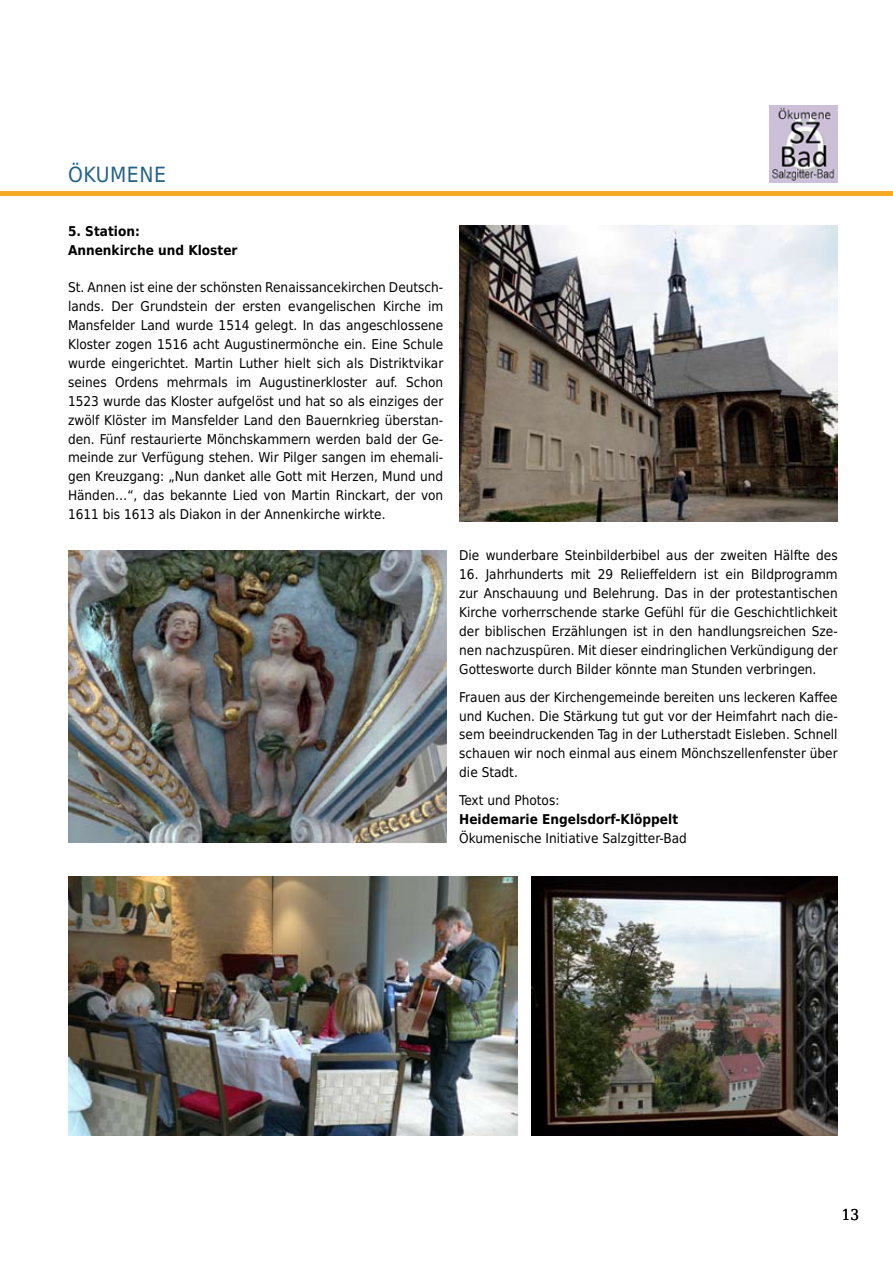
<style>
.page{position:relative;width:893px;height:1263px;background:#fff}
.page>*{position:absolute;margin:0;border:0;box-sizing:border-box;transform-origin:0 0}
.t1{font:21px "DejaVu Sans Condensed";letter-spacing:.025em;color:#23638a}
.t2{font:15px "DejaVu Serif Condensed";color:#000}
.t3{font:13.5px/18.9px "DejaVu Sans Condensed";color:#000;text-align:justify}
.t4{font:700 13.5px/18.9px "DejaVu Sans Condensed";color:#000}
</style>
<div class="page">
<div style="left:0;top:191px;width:893px;height:5px;background:#f6a924"></div>
<img style="left:459px;top:225px;width:379px;height:296px">
<img style="left:68px;top:550px;width:378px;height:292px">
<img style="left:68px;top:876px;width:449px;height:259px">
<img style="left:531px;top:876px;width:307px;height:259px">
<img style="left:769px;top:105px;width:69px;height:78px">
<h1 class="t1" style="left:68px;top:156px;width:99px">ÖKUMENE</h1>
<p class="t4" style="left:68px;top:221px;width:171px">5. Station:<br>Annenkirche und Kloster</p>
<p class="t3" style="left:68px;top:278px;width:377px">St. Annen ist eine der schönsten Renaissancekirchen Deutsch&shy;lands. Der Grundstein der ersten evangelischen Kirche im Mansfelder Land wurde 1514 gelegt. In das angeschlossene Kloster zogen 1516 acht Augustinermönche ein. Eine Schule wurde eingerichtet. Martin Luther hielt sich als Distriktvikar seines Ordens mehrmals im Augustinerkloster auf. Schon 1523 wurde das Kloster aufgelöst und hat so als einziges der zwölf Klöster im Mansfelder Land den Bauernkrieg überstan&shy;den. Fünf restaurierte Mönchskammern werden bald der Ge&shy;meinde zur Verfügung stehen. Wir Pilger sangen im ehemali&shy;gen Kreuzgang: „Nun danket alle Gott mit Herzen, Mund und Händen…“, das bekannte Lied von Martin Rinckart, der von 1611 bis 1613 als Diakon in der Annenkirche wirkte.</p>
<p class="t3" style="left:459px;top:546px;width:380px">Die wunderbare Steinbilderbibel aus der zweiten Hälfte des</p>
<p class="t3" style="left:459px;top:564px;width:380px">16. Jahrhunderts mit 29 Relieffeldern ist ein Bildprogramm zur Anschauung und Belehrung. Das in der protestantischen Kirche vorherrschende starke Gefühl für die Geschichtlichkeit der biblischen Erzählungen ist in den handlungsreichen Sze&shy;nen nachzuspüren. Mit dieser eindringlichen Verkündigung der Gottesworte durch Bilder könnte man Stunden verbringen.</p>
<p class="t3" style="left:459px;top:687px;width:380px">Frauen aus der Kirchengemeinde bereiten uns leckeren Kaffee und Kuchen. Die Stärkung tut gut vor der Heimfahrt nach die&shy;sem beeindruckenden Tag in der Lutherstadt Eisleben. Schnell schauen wir noch einmal aus einem Mönchszellenfenster über die Stadt.</p>
<p class="t3" style="left:459px;top:790px;width:102px">Text und Photos:</p>
<p class="t4" style="left:459px;top:809px;width:220px">Heidemarie Engelsdorf-Klöppelt</p>
<p class="t3" style="left:459px;top:828px;width:229px">Ökumenische Initiative Salzgitter-Bad</p>
<p class="t2" style="left:842px;top:1203px;width:17px">13</p>
</div>
